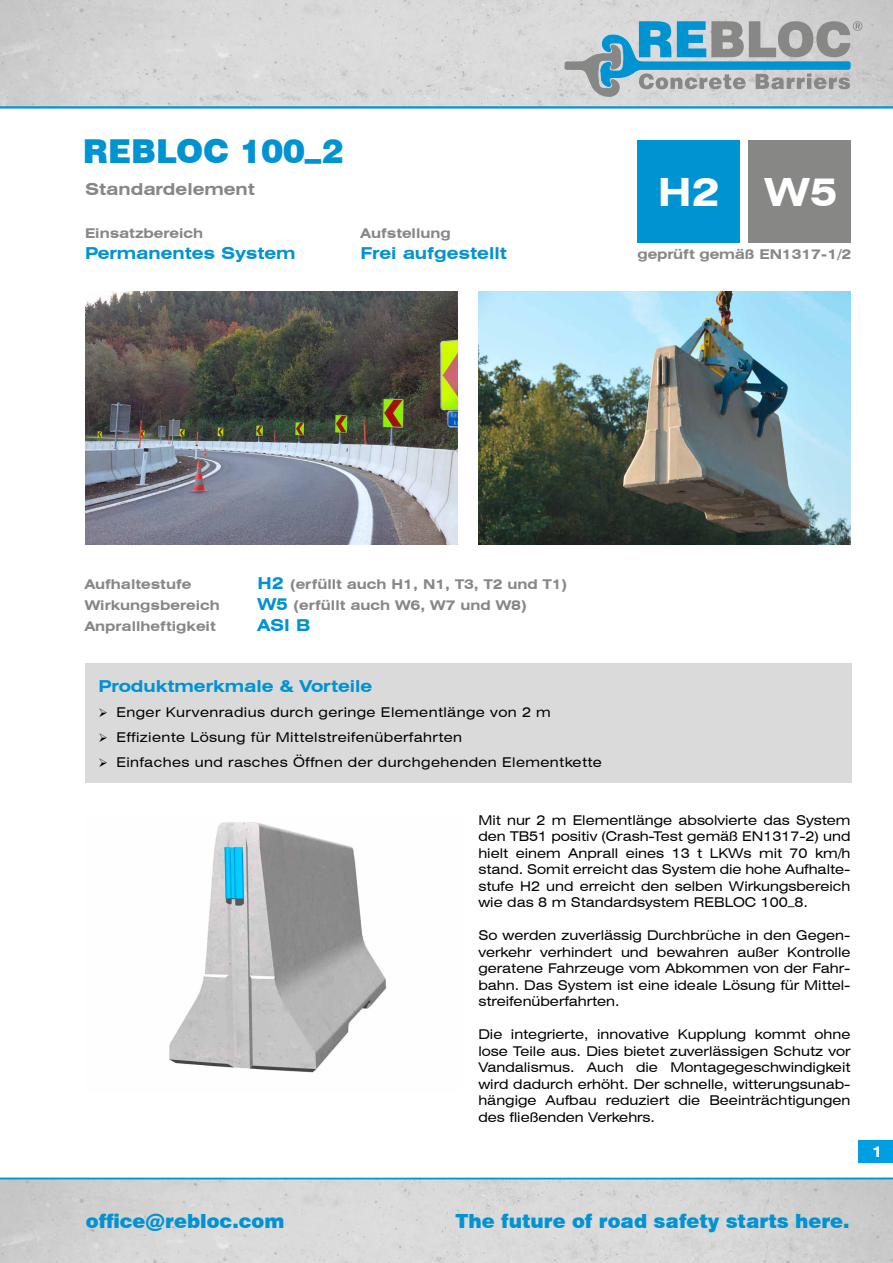
<style>
.page{position:relative;width:893px;height:1263px;background:#fff}
.page>*{position:absolute;margin:0;border:0;box-sizing:border-box;transform-origin:0 0}
.t1{font:700 expanded 39px "Swiss 721 BT";color:#fff}
.t2{font:900 33px "Swiss 721 BT";color:#0093d2}
.t3{font:900 19.5px "Swiss 721 BT";color:#0093d2}
.t4{font:700 expanded 16.5px "Swiss 721 BT";color:#0093d2}
.t5{font:700 expanded 16.5px "Swiss 721 BT";color:#878786}
.t6{font:700 expanded 15px "Swiss 721 BT";color:#fff}
.t7{font:expanded 13.5px/16.5px "Swiss 721 BT";letter-spacing:.03em;color:#000;text-align:justify}
.t8{font:700 expanded 13.5px "Swiss 721 BT";color:#878786}
.s1{font-size:16.5px;color:#0093d2}
</style>
<div class="page">
<div style="left:85px;top:663px;width:766px;height:119px;background:#dadada"></div>
<img style="left:85px;top:291px;width:372px;height:254px">
<img style="left:478px;top:291px;width:372px;height:254px">
<div style="left:638px;top:140px;width:102px;height:102px;background:#0093d2"></div>
<div style="left:748px;top:140px;width:102px;height:102px;background:#878786"></div>
<img style="left:0;top:0;width:893px;height:106px">
<hr style="left:0;top:106px;width:893px;height:3px;background:#0093d2">
<div style="left:859px;top:1141px;width:34px;height:22px;background:#009ee3"></div>
<img style="left:0;top:1179px;width:893px;height:84px">
<hr style="left:0;top:1178px;width:893px;height:1px;background:#0093d2">
<img style="left:169px;top:822px;width:218px;height:251px">
<svg style="left:564px;top:21px;width:298px;height:76px;background:#96b3c0"></svg>
<h2 class="t2" style="left:83px;top:131px;width:262px">REBLOC 100_2</h2>
<p class="t5" style="left:85px;top:179px;width:171px">Standardelement</p>
<p class="t8" style="left:85px;top:225px;width:120px">Einsatzbereich</p>
<p class="t4" style="left:85px;top:244px;width:212px">Permanentes System</p>
<h1 class="t1" style="left:658px;top:169px;width:182px">H2 W5</h1>
<p class="t8" style="left:361px;top:225px;width:92px">Aufstellung</p>
<p class="t4" style="left:361px;top:244px;width:148px">Frei aufgestellt</p>
<p class="t8" style="left:637px;top:246px;width:215px">geprüft gemäß EN1317-1/2</p>
<p class="t8" style="left:85px;top:576px;width:108px">Aufhaltestufe</p>
<p class="t8" style="left:257px;top:576px;width:312px"><span class="s1">H2</span> (erfüllt auch H1, N1, T3, T2 und T1)</p>
<p class="t8" style="left:85px;top:597px;width:137px">Wirkungsbereich</p>
<p class="t8" style="left:257px;top:597px;width:271px"><span class="s1">W5</span> (erfüllt auch W6, W7 und W8)</p>
<p class="t8" style="left:85px;top:618px;width:132px">Anprallheftigkeit</p>
<p class="t4" style="left:257px;top:615px;width:54px">ASI B</p>
<p class="t4" style="left:98px;top:676px;width:276px">Produktmerkmale &amp; Vorteile</p>
<p class="t7" style="left:98px;top:704px;width:454px">➢ Enger Kurvenradius durch geringe Elementlänge von 2 m</p>
<p class="t7" style="left:98px;top:729px;width:365px">➢ Effiziente Lösung für Mittelstreifenüberfahrten</p>
<p class="t7" style="left:98px;top:754px;width:505px">➢ Einfaches und rasches Öffnen der durchgehenden Elementkette</p>
<p class="t7" style="left:478px;top:811px;width:374px">Mit nur 2 m Elementlänge absolvierte das System den TB51 positiv (Crash-Test gemäß EN1317-2) und hielt einem Anprall eines 13 t LKWs mit 70 km/h stand. Somit erreicht das System die hohe Aufhalte&shy;stufe H2 und erreicht den selben Wirkungsbereich wie das 8 m Standardsystem REBLOC 100_8.</p>
<p class="t7" style="left:478px;top:927px;width:374px">So werden zuverlässig Durchbrüche in den Gegen&shy;verkehr verhindert und bewahren außer Kontrolle geratene Fahrzeuge vom Abkommen von der Fahr&shy;bahn. Das System ist eine ideale Lösung für Mittel&shy;streifenüberfahrten.</p>
<p class="t7" style="left:478px;top:1026px;width:374px">Die integrierte, innovative Kupplung kommt ohne lose Teile aus. Dies bietet zuverlässigen Schutz vor Vandalismus. Auch die Montagegeschwindigkeit wird dadurch erhöht. Der schnelle, witterungsunab&shy;hängige Aufbau reduziert die Beeinträchtigungen des fließenden Verkehrs.</p>
<h3 class="t3" style="left:86px;top:1210px;width:200px">office@rebloc.com</h3>
<h3 class="t3" style="left:456px;top:1210px;width:396px">The future of road safety starts here.</h3>
<p class="t6" style="left:872px;top:1143px;width:12px">1</p>
</div>
